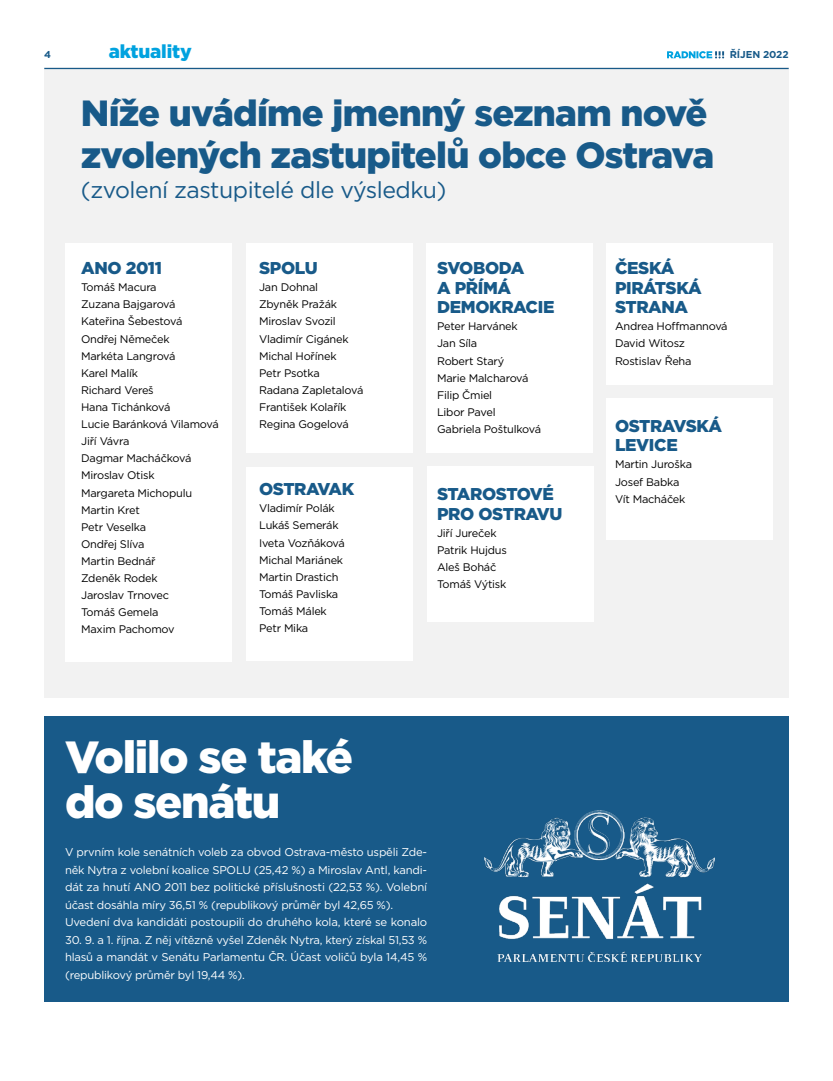
<style>
.page{position:relative;width:833px;height:1081px;background:#fff}
.page>*{position:absolute;margin:0;border:0;box-sizing:border-box;transform-origin:0 0}
.t1{font:45px/45px "Gotham Black CE";letter-spacing:-.03em;color:#fff}
.t2{font:36.38px/41.2px "Gotham Black CE";letter-spacing:-.02em;color:#185a89}
.t3{font:23px "Gotham Book CE";letter-spacing:-.02em;color:#185a89}
.t4{font:18.75px "Gotham Black CE";letter-spacing:-.01em;color:#00a2df}
.t5{font:17.12px/19.5px "Gotham Black CE";letter-spacing:-.02em;color:#185a89}
.t6{font:11.25px/17.5px "Gotham Book CE";letter-spacing:-.02em;color:#fff}
.t7{font:11px/17.1px "Gotham Book CE";letter-spacing:-.02em;color:#000}
.t8{font:700 10px "Gotham Bold CE";letter-spacing:-.01em;color:#185a89}
</style>
<div class="page">
<div style="left:44px;top:716px;width:744px;height:285px;background:#185a89"></div>
<div style="left:44px;top:68px;width:744px;height:630px;background:#f2f2f2"></div>
<div style="left:65px;top:243px;width:167px;height:419px;background:#fff"></div>
<div style="left:246px;top:243px;width:167px;height:209px;background:#fff"></div>
<div style="left:246px;top:467px;width:167px;height:194px;background:#fff"></div>
<div style="left:427px;top:466px;width:167px;height:155px;background:#fff"></div>
<div style="left:426px;top:243px;width:167px;height:209px;background:#fff"></div>
<div style="left:606px;top:243px;width:166px;height:142px;background:#fff"></div>
<div style="left:606px;top:399px;width:166px;height:141px;background:#fff"></div>
<img style="left:485px;top:810px;width:229px;height:151px">
<hr style="left:44px;top:68px;width:744px;height:1px;background:#185a89">
<svg style="left:667px;top:51px;width:57px;height:7px"></svg>
<p class="t8" style="left:44px;top:49px;width:8px">4</p>
<h3 class="t4" style="left:109px;top:40px;width:85px">aktuality</h3>
<p class="t8" style="left:730px;top:49px;width:60px">ŘÍJEN 2022</p>
<h2 class="t2" style="left:81px;top:93px;width:635px">Níže uvádíme jmenný seznam nově zvolených zastupitelů obce Ostrava</h2>
<h3 class="t3" style="left:81px;top:177px;width:367px">(zvolení zastupitelé dle výsledku)</h3>
<h3 class="t5" style="left:81px;top:258px;width:82px">ANO 2011</h3>
<p class="t7" style="left:81px;top:279px;width:139px">Tomáš Macura<br>Zuzana Bajgarová<br>Kateřina Šebestová<br>Ondřej Němeček<br>Markéta Langrová<br>Karel Malík<br>Richard Vereš<br>Hana Tichánková<br>Lucie Baránková Vilamová<br>Jiří Vávra<br>Dagmar Macháčková<br>Miroslav Otisk<br>Margareta Michopulu<br>Martin Kret<br>Petr Veselka<br>Ondřej Slíva<br>Martin Bednář<br>Zdeněk Rodek<br>Jaroslav Trnovec<br>Tomáš Gemela<br>Maxim Pachomov</p>
<h3 class="t5" style="left:259px;top:258px;width:60px">SPOLU</h3>
<p class="t7" style="left:259px;top:279px;width:106px">Jan Dohnal<br>Zbyněk Pražák<br>Miroslav Svozil<br>Vladimír Cigánek<br>Michal Hořínek<br>Petr Psotka<br>Radana Zapletalová<br>František Kolařík<br>Regina Gogelová</p>
<h3 class="t5" style="left:259px;top:479px;width:97px">OSTRAVAK</h3>
<p class="t7" style="left:259px;top:500px;width:87px">Vladimír Polák<br>Lukáš Semerák<br>Iveta Vozňáková<br>Michal Mariánek<br>Martin Drastich<br>Tomáš Pavliska<br>Tomáš Málek<br>Petr Mika</p>
<h3 class="t5" style="left:437px;top:258px;width:119px">SVOBODA<br>A PŘÍMÁ<br>DEMOKRACIE</h3>
<p class="t7" style="left:437px;top:318px;width:105px">Peter Harvánek<br>Jan Síla<br>Robert Starý<br>Marie Malcharová<br>Filip Čmiel<br>Libor Pavel<br>Gabriela Poštulková</p>
<h3 class="t5" style="left:437px;top:484px;width:127px">STAROSTOVÉ<br>PRO OSTRAVU</h3>
<p class="t7" style="left:437px;top:524px;width:71px">Jiří Jureček<br>Patrik Hujdus<br>Aleš Boháč<br>Tomáš Výtisk</p>
<h1 class="t1" style="left:65px;top:735px;width:289px">Volilo se také do senátu</h1>
<p class="t6" style="left:65px;top:843px;width:364px">V prvním kole senátních voleb za obvod Ostrava-město uspěli Zde‑ něk Nytra z volební koalice SPOLU (25,42 %) a Miroslav Antl, kandi‑ dát za hnutí ANO 2011 bez politické příslušnosti (22,53 %). Volební účast dosáhla míry 36,51 % (republikový průměr byl 42,65 %).<br>Uvedení dva kandidáti postoupili do druhého kola, které se konalo</p>
<p class="t6" style="left:65px;top:930px;width:364px;text-align:justify">30. 9. a 1. října. Z něj vítězně vyšel Zdeněk Nytra, který získal 51,53 % hlasů a mandát v Senátu Parlamentu ČR. Účast voličů byla 14,45 % (republikový průměr byl 19,44 %).</p>
<h3 class="t5" style="left:615px;top:258px;width:88px">ČESKÁ<br>PIRÁTSKÁ<br>STRANA</h3>
<p class="t7" style="left:615px;top:318px;width:114px">Andrea Hoffmannová<br>David Witosz<br>Rostislav Řeha</p>
<h3 class="t5" style="left:615px;top:416px;width:108px">OSTRAVSKÁ<br>LEVICE</h3>
<p class="t7" style="left:615px;top:456px;width:79px">Martin Juroška<br>Josef Babka<br>Vít Macháček</p>
</div>
